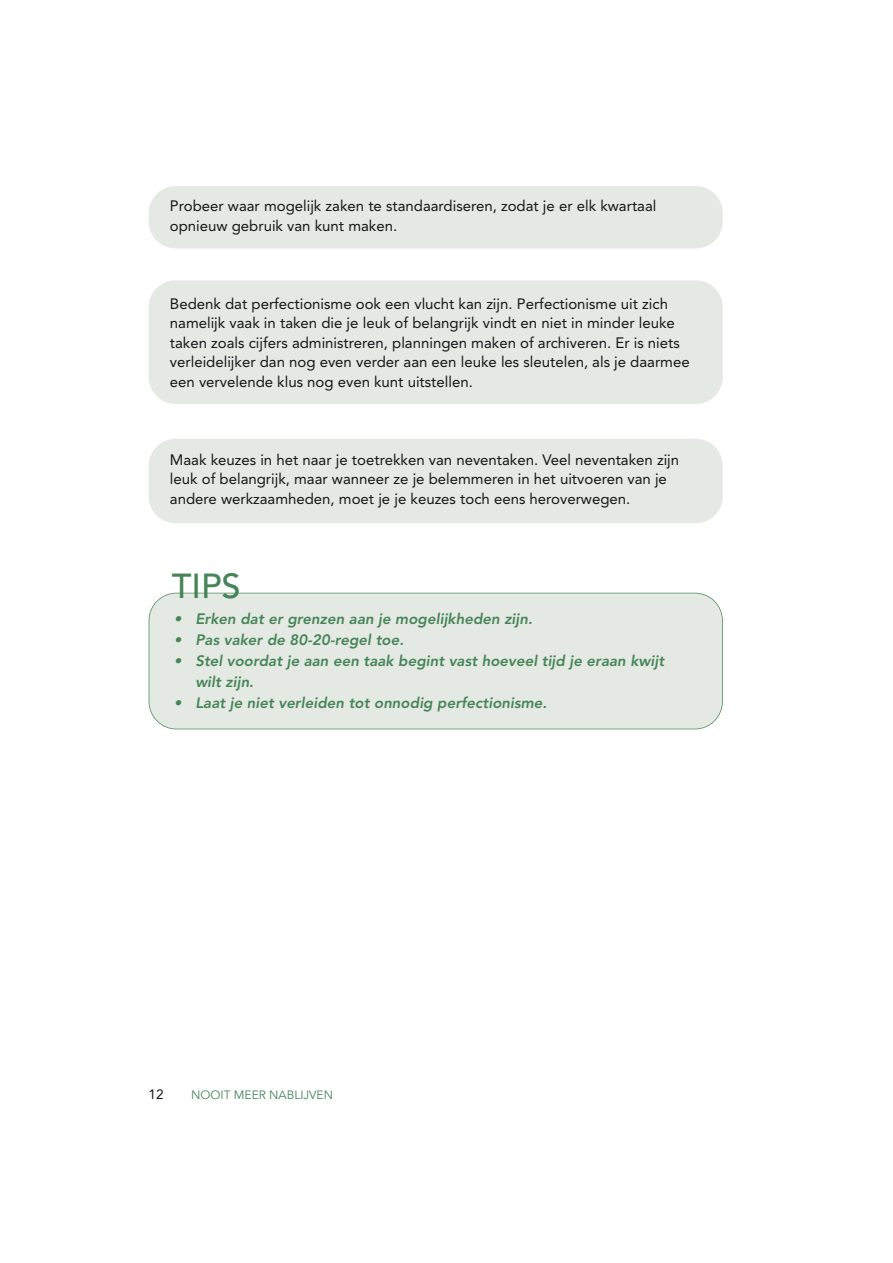
<style>
.page{position:relative;width:893px;height:1263px;background:#fff}
.page>*{position:absolute;margin:0;border:0;box-sizing:border-box;transform-origin:0 0}
.t1{font:500 34.5px "Avenir";color:#458558}
.t2{font:15px/19.5px "Avenir";color:#161519}
.t3{font:800 15px/21px "Avenir";letter-spacing:.005em;color:#458558}
.t4{font:13.5px "Avenir";color:#161519}
.t5{font:12px "Avenir";color:#458558}
</style>
<div class="page">
<div style="left:149px;top:186px;width:574px;height:62px;background:#e5e9e3;border-radius:27px"></div>
<div style="left:149px;top:280px;width:574px;height:124px;background:#e5e9e3;border-radius:27px"></div>
<div style="left:149px;top:439px;width:574px;height:84px;background:#e5e9e3;border-radius:27px"></div>
<div style="left:149px;top:593px;width:573px;height:136px;background:#e5e9e3;border-radius:27px"></div>
<div style="left:149px;top:593px;width:574px;height:136px;border:2px solid #458558;border-radius:28px"></div>
<p class="t2" style="left:170px;top:197px;width:488px">Probeer waar mogelijk zaken te standaardiseren, zodat je er elk kwartaal opnieuw gebruik van kunt maken.</p>
<p class="t2" style="left:170px;top:295px;width:521px">Bedenk dat perfectionisme ook een vlucht kan zijn. Perfectionisme uit zich namelijk vaak in taken die je leuk of belangrijk vindt en niet in minder leuke taken zoals cijfers administreren, planningen maken of archiveren. Er is niets verleidelijker dan nog even verder aan een leuke les sleutelen, als je daarmee een vervelende klus nog even kunt uitstellen.</p>
<p class="t2" style="left:170px;top:451px;width:511px">Maak keuzes in het naar je toetrekken van neventaken. Veel neventaken zijn leuk of belangrijk, maar wanneer ze je belemmeren in het uitvoeren van je andere werkzaamheden, moet je je keuzes toch eens heroverwegen.</p>
<h1 class="t1" style="left:172px;top:572px;width:71px">TIPS</h1>
<p class="t3" style="left:174px;top:609px;width:362px">• Erken dat er grenzen aan je mogelijkheden zijn.</p>
<p class="t3" style="left:174px;top:630px;width:233px">• Pas vaker de 80-20-regel toe.</p>
<p class="t3" style="left:195px;top:651px;width:472px;text-indent:-21px">• Stel voordat je aan een taak begint vast hoeveel tijd je eraan kwijt wilt zijn.</p>
<p class="t3" style="left:174px;top:693px;width:376px">• Laat je niet verleiden tot onnodig perfectionisme.</p>
<p class="t4" style="left:149px;top:1089px;width:16px">12</p>
<p class="t5" style="left:191px;top:1090px;width:143px">NOOIT MEER NABLIJVEN</p>
</div>
